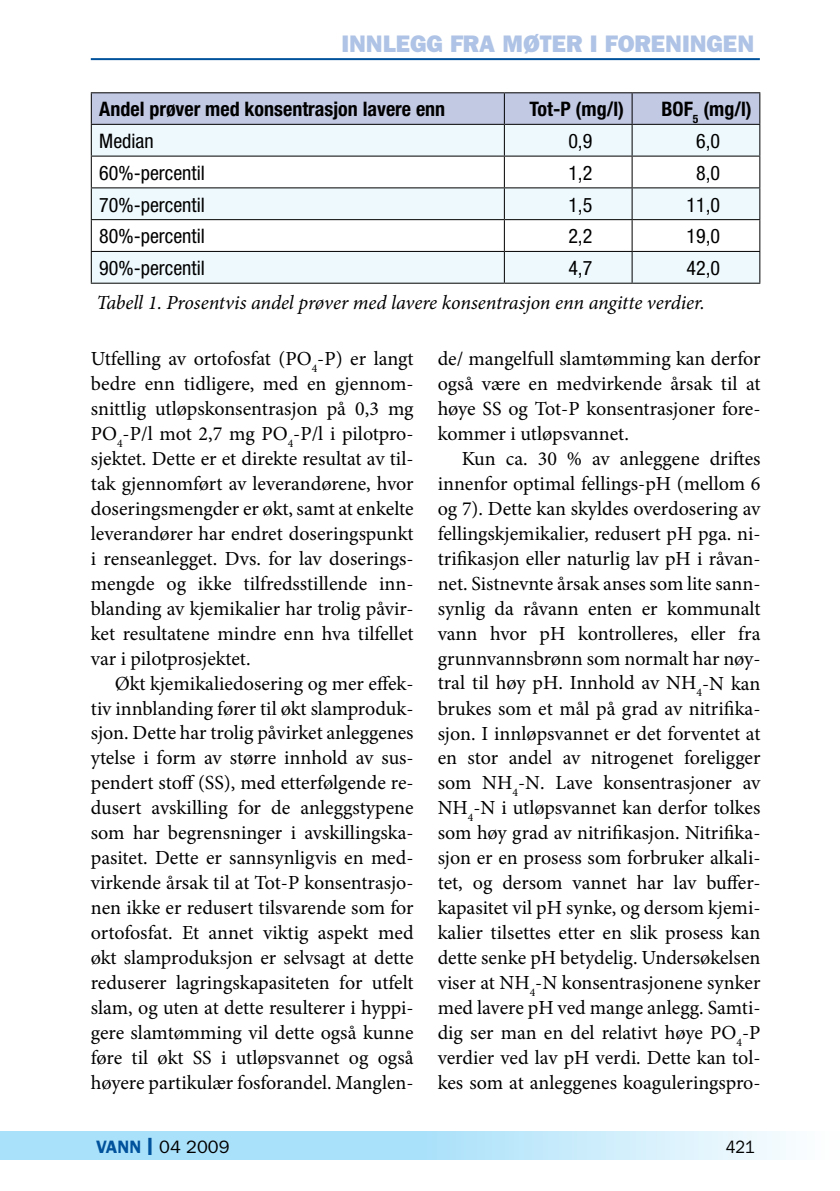
<style>
.page{position:relative;width:840px;height:1191px;background:#fff}
.page>*{position:absolute;margin:0;border:0;box-sizing:border-box;transform-origin:0 0}
.t1{font:800 24px "Franklin Gothic";color:#aec3e5}
.t2{font:20px/25px "Minion Pro";color:#000;text-align:justify}
.t3{font:condensed 20px "Helvetica Neue";color:#000}
.t4{font:italic 20px "Minion Pro";letter-spacing:-.005em;color:#000}
.t5{font:700 condensed 20px "Helvetica Neue";color:#000}
.t6{font:18px "Franklin Gothic";color:#000}
.t7{font:18px "Franklin Gothic";color:#000;scale:.9 1}
.s1{font-weight:600;color:#00529c}
.s2{font-weight:600;font-size:25px;color:#00529c}
</style>
<div class="page">
<svg style="left:0;top:1131px;width:786px;height:29px;background:#bbe6fa"></svg>
<hr style="left:91px;top:58px;width:668px;height:2px;background:#00529c">
<div style="left:92px;top:93px;width:667px;height:31px;background:#c2c9e3"></div>
<svg style="left:92px;top:125px;width:667px;height:158px;fill:#eef9fe"></svg>
<hr style="left:91px;top:92px;width:413px;height:1px;background:#000">
<hr style="left:91px;top:93px;width:1px;height:31px;background:#000">
<hr style="left:504px;top:92px;width:127px;height:1px;background:#000">
<hr style="left:503px;top:93px;width:1px;height:31px;background:#000">
<hr style="left:631px;top:92px;width:129px;height:1px;background:#000">
<hr style="left:631px;top:93px;width:1px;height:31px;background:#000">
<hr style="left:759px;top:93px;width:1px;height:31px;background:#000">
<hr style="left:91px;top:124px;width:413px;height:1px;background:#000">
<hr style="left:91px;top:125px;width:1px;height:31px;background:#000">
<hr style="left:504px;top:124px;width:127px;height:1px;background:#000">
<hr style="left:503px;top:125px;width:1px;height:31px;background:#000">
<hr style="left:631px;top:124px;width:129px;height:1px;background:#000">
<hr style="left:631px;top:125px;width:1px;height:31px;background:#000">
<hr style="left:759px;top:125px;width:1px;height:31px;background:#000">
<hr style="left:91px;top:156px;width:413px;height:1px;background:#000">
<hr style="left:91px;top:157px;width:1px;height:30px;background:#000">
<hr style="left:504px;top:156px;width:127px;height:1px;background:#000">
<hr style="left:503px;top:157px;width:1px;height:30px;background:#000">
<hr style="left:631px;top:156px;width:129px;height:1px;background:#000">
<hr style="left:631px;top:157px;width:1px;height:30px;background:#000">
<hr style="left:759px;top:157px;width:1px;height:30px;background:#000">
<hr style="left:91px;top:187px;width:413px;height:1px;background:#000">
<hr style="left:91px;top:188px;width:1px;height:31px;background:#000">
<hr style="left:504px;top:187px;width:127px;height:1px;background:#000">
<hr style="left:503px;top:188px;width:1px;height:31px;background:#000">
<hr style="left:631px;top:187px;width:129px;height:1px;background:#000">
<hr style="left:631px;top:188px;width:1px;height:31px;background:#000">
<hr style="left:759px;top:188px;width:1px;height:31px;background:#000">
<hr style="left:91px;top:219px;width:413px;height:1px;background:#000">
<hr style="left:91px;top:220px;width:1px;height:31px;background:#000">
<hr style="left:504px;top:219px;width:127px;height:1px;background:#000">
<hr style="left:503px;top:220px;width:1px;height:31px;background:#000">
<hr style="left:631px;top:219px;width:129px;height:1px;background:#000">
<hr style="left:631px;top:220px;width:1px;height:31px;background:#000">
<hr style="left:759px;top:220px;width:1px;height:31px;background:#000">
<hr style="left:91px;top:251px;width:413px;height:1px;background:#000">
<hr style="left:91px;top:252px;width:1px;height:31px;background:#000">
<hr style="left:504px;top:251px;width:127px;height:1px;background:#000">
<hr style="left:503px;top:252px;width:1px;height:31px;background:#000">
<hr style="left:631px;top:251px;width:129px;height:1px;background:#000">
<hr style="left:631px;top:252px;width:1px;height:31px;background:#000">
<hr style="left:759px;top:252px;width:1px;height:31px;background:#000">
<hr style="left:91px;top:283px;width:413px;height:1px;background:#000">
<hr style="left:504px;top:283px;width:127px;height:1px;background:#000">
<hr style="left:631px;top:283px;width:129px;height:1px;background:#000">
<p class="t1" style="left:341px;top:30px;width:414px">INNLEGG FRA MØTER I FORENINGEN</p>
<p class="t5" style="left:99px;top:97px;width:347px">Andel prøver med konsentrasjon lavere enn</p>
<p class="t5" style="left:529px;top:97px;width:96px">Tot-P (mg/l)</p>
<p class="t5" style="left:661px;top:97px;width:92px">BOF<sub>5</sub> (mg/l)</p>
<p class="t3" style="left:99px;top:129px;width:56px">Median</p>
<p class="t3" style="left:568px;top:129px;width:25px">0,9</p>
<p class="t3" style="left:695px;top:129px;width:25px">6,0</p>
<p class="t3" style="left:99px;top:161px;width:107px">60%-percentil</p>
<p class="t3" style="left:568px;top:161px;width:25px">1,2</p>
<p class="t3" style="left:695px;top:161px;width:25px">8,0</p>
<p class="t3" style="left:99px;top:193px;width:107px">70%-percentil</p>
<p class="t3" style="left:568px;top:193px;width:25px">1,5</p>
<p class="t3" style="left:686px;top:193px;width:35px">11,0</p>
<p class="t3" style="left:99px;top:225px;width:107px">80%-percentil</p>
<p class="t3" style="left:568px;top:225px;width:25px">2,2</p>
<p class="t3" style="left:686px;top:225px;width:35px">19,0</p>
<p class="t3" style="left:99px;top:256px;width:107px">90%-percentil</p>
<p class="t3" style="left:568px;top:256px;width:25px">4,7</p>
<p class="t3" style="left:686px;top:256px;width:35px">42,0</p>
<p class="t4" style="left:96px;top:289px;width:609px">Tabell 1. Prosentvis andel prøver med lavere konsentrasjon enn angitte verdier.</p>
<p class="t2" style="left:91px;top:346px;width:324px">Utfelling av ortofosfat (PO<sub>4</sub>-P) er langt bedre enn tidligere, med en gjennom&shy;snittlig utløpskonsentrasjon på 0,3 mg PO<sub>4</sub>-P/l mot 2,7 mg PO<sub>4</sub>-P/l i pilotpro&shy;sjektet. Dette er et direkte resultat av til&shy;tak gjennomført av leverandørene, hvor doseringsmengder er økt, samt at enkelte leverandører har endret doseringspunkt i renseanlegget. Dvs. for lav doserings&shy;mengde og ikke tilfredsstillende inn&shy;blanding av kjemikalier har trolig påvir&shy;ket resultatene mindre enn hva tilfellet var i pilotprosjektet.</p>
<p class="t2" style="left:91px;top:671px;width:324px;text-indent:24px">Økt kjemikaliedosering og mer effek&shy;tiv innblanding fører til økt slamproduk&shy;sjon. Dette har trolig påvirket anleggenes ytelse i form av større innhold av sus&shy;pendert stoff (SS), med etterfølgende re&shy;dusert avskilling for de anleggstypene som har begrensninger i avskillingska&shy;pasitet. Dette er sannsynligvis en med&shy;virkende årsak til at Tot-P konsentrasjo&shy;nen ikke er redusert tilsvarende som for ortofosfat. Et annet viktig aspekt med økt slamproduksjon er selvsagt at dette reduserer lagringskapasiteten for utfelt slam, og uten at dette resulterer i hyppi&shy;gere slamtømming vil dette også kunne føre til økt SS i utløpsvannet og også høyere partikulær fosforandel. Manglen-</p>
<p class="t2" style="left:437px;top:346px;width:324px">de/ mangelfull slamtømming kan derfor også være en medvirkende årsak til at høye SS og Tot-P konsentrasjoner fore&shy;kommer i utløpsvannet.</p>
<p class="t2" style="left:437px;top:446px;width:324px;text-indent:24px">Kun ca. 30 % av anleggene driftes innenfor optimal fellings-pH (mellom 6 og 7). Dette kan skyldes overdosering av fellingskjemikalier, redusert pH pga. ni&shy;trifikasjon eller naturlig lav pH i råvan&shy;net. Sistnevnte årsak anses som lite sann&shy;synlig da råvann enten er kommunalt vann hvor pH kontrolleres, eller fra grunnvannsbrønn som normalt har nøy&shy;tral til høy pH. Innhold av NH<sub>4</sub>-N kan brukes som et mål på grad av nitrifika&shy;sjon. I innløpsvannet er det forventet at en stor andel av nitrogenet foreligger som NH<sub>4</sub>-N. Lave konsentrasjoner av NH<sub>4</sub>-N i utløpsvannet kan derfor tolkes som høy grad av nitrifikasjon. Nitrifika&shy;sjon er en prosess som forbruker alkali&shy;tet, og dersom vannet har lav buffer&shy;kapasitet vil pH synke, og dersom kjemi&shy;kalier tilsettes etter en slik prosess kan dette senke pH betydelig. Undersøkelsen viser at NH<sub>4</sub>-N konsentrasjonene synker med lavere pH ved mange anlegg. Samti&shy;dig ser man en del relativt høye PO<sub>4</sub>-P verdier ved lav pH verdi. Dette kan tol&shy;kes som at anleggenes koaguleringspro-</p>
<p class="t6" style="left:96px;top:1136px;width:135px"><span class="s1">VANN</span> <span class="s2">I</span> 04 2009</p>
<p class="t7" style="left:725px;top:1136px;width:34px">421</p>
</div>
